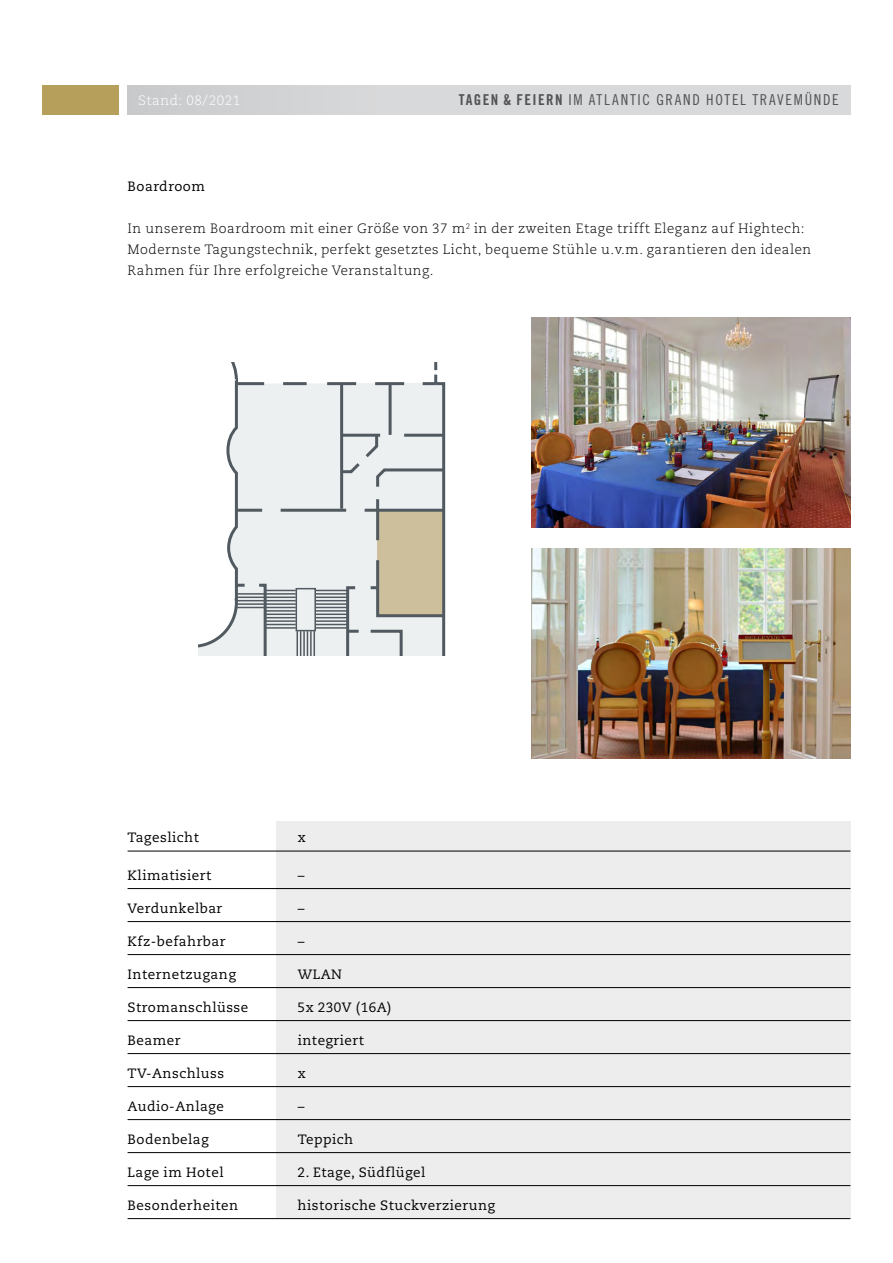
<style>
.page{position:relative;width:893px;height:1263px;background:#fff}
.page>*{position:absolute;margin:0;border:0;box-sizing:border-box;transform-origin:0 0}
.t1{font:15px "Trade Gothic Cond Eighteen";letter-spacing:.11em;color:#535355}
.t2{font:13.5px "Caecilia";letter-spacing:.04em;color:#000}
.t3{font:300 13.5px/21px "Caecilia";letter-spacing:.04em;color:#000}
.t4{font:300 13.5px "Caecilia";letter-spacing:.04em;color:#fff}
.s1{font-family:"Trade Gothic Bold Cond Twenty"}
</style>
<div class="page">
<div style="left:128px;top:85px;width:722px;height:30px;background:linear-gradient(to right,#cfd0d1,#dcdddd)"></div>
<div style="left:43px;top:85px;width:76px;height:30px;background:#b69e5b"></div>
<img style="left:531px;top:317px;width:319px;height:210px">
<div style="left:276px;top:821px;width:574px;height:397px;background:#ededee"></div>
<hr style="left:128px;top:851px;width:722px;height:1px;background:#000">
<hr style="left:128px;top:888px;width:722px;height:1px;background:#000">
<hr style="left:128px;top:921px;width:722px;height:1px;background:#000">
<hr style="left:128px;top:954px;width:722px;height:1px;background:#000">
<hr style="left:128px;top:987px;width:722px;height:1px;background:#000">
<hr style="left:128px;top:1020px;width:722px;height:1px;background:#000">
<hr style="left:128px;top:1053px;width:722px;height:1px;background:#000">
<hr style="left:128px;top:1086px;width:722px;height:1px;background:#000">
<hr style="left:128px;top:1119px;width:722px;height:1px;background:#000">
<hr style="left:128px;top:1152px;width:722px;height:1px;background:#000">
<hr style="left:128px;top:1185px;width:722px;height:1px;background:#000">
<hr style="left:128px;top:1218px;width:722px;height:1px;background:#000">
<svg style="left:198px;top:362px;width:248px;height:294px"></svg>
<img style="left:531px;top:548px;width:319px;height:210px">
<p class="t4" style="left:138px;top:93px;width:104px">Stand: 08/2021</p>
<p class="t1" style="left:459px;top:91px;width:381px"><span class="s1">TAGEN &amp; FEIERN</span> IM ATLANTIC GRAND HOTEL TRA VEMÜND E</p>
<p class="t2" style="left:128px;top:179px;width:79px">Boardroom</p>
<p class="t3" style="left:128px;top:218px;width:685px">In unserem Boardroom mit einer Größe von 37 m<sup>2</sup> in der zweiten Etage trifft Eleganz auf Hightech:<br>Modernste Tagungstechnik, perfekt gesetztes Licht, bequeme Stühle u.v.m. garantieren den idealen<br>Rahmen für Ihre erfolgreiche Veranstaltung.</p>
<p class="t2" style="left:128px;top:830px;width:73px">Tageslicht</p>
<p class="t2" style="left:298px;top:830px;width:10px">x</p>
<p class="t2" style="left:128px;top:867px;width:85px">Klimatisiert</p>
<p class="t2" style="left:298px;top:867px;width:8px">–</p>
<p class="t2" style="left:128px;top:900px;width:96px">Verdunkelbar</p>
<p class="t2" style="left:298px;top:900px;width:8px">–</p>
<p class="t2" style="left:128px;top:933px;width:99px">Kfz-befahrbar</p>
<p class="t2" style="left:298px;top:933px;width:8px">–</p>
<p class="t2" style="left:128px;top:966px;width:110px">Internetzugang</p>
<p class="t2" style="left:298px;top:966px;width:46px">WLAN</p>
<p class="t2" style="left:128px;top:999px;width:122px">Stromanschlüsse</p>
<p class="t2" style="left:298px;top:999px;width:95px">5x 230V (16A)</p>
<p class="t2" style="left:128px;top:1032px;width:55px">Beamer</p>
<p class="t2" style="left:298px;top:1032px;width:68px">integriert</p>
<p class="t2" style="left:128px;top:1065px;width:98px">TV-Anschluss</p>
<p class="t2" style="left:298px;top:1065px;width:10px">x</p>
<p class="t2" style="left:128px;top:1098px;width:98px">Audio-Anlage</p>
<p class="t2" style="left:298px;top:1098px;width:8px">–</p>
<p class="t2" style="left:128px;top:1131px;width:83px">Bodenbelag</p>
<p class="t2" style="left:298px;top:1131px;width:57px">Teppich</p>
<p class="t2" style="left:128px;top:1164px;width:98px">Lage im Hotel</p>
<p class="t2" style="left:298px;top:1164px;width:129px">2. Etage, Südflügel</p>
<p class="t2" style="left:128px;top:1197px;width:112px">Besonderheiten</p>
<p class="t2" style="left:298px;top:1197px;width:199px">historische Stuckverzierung</p>
</div>
